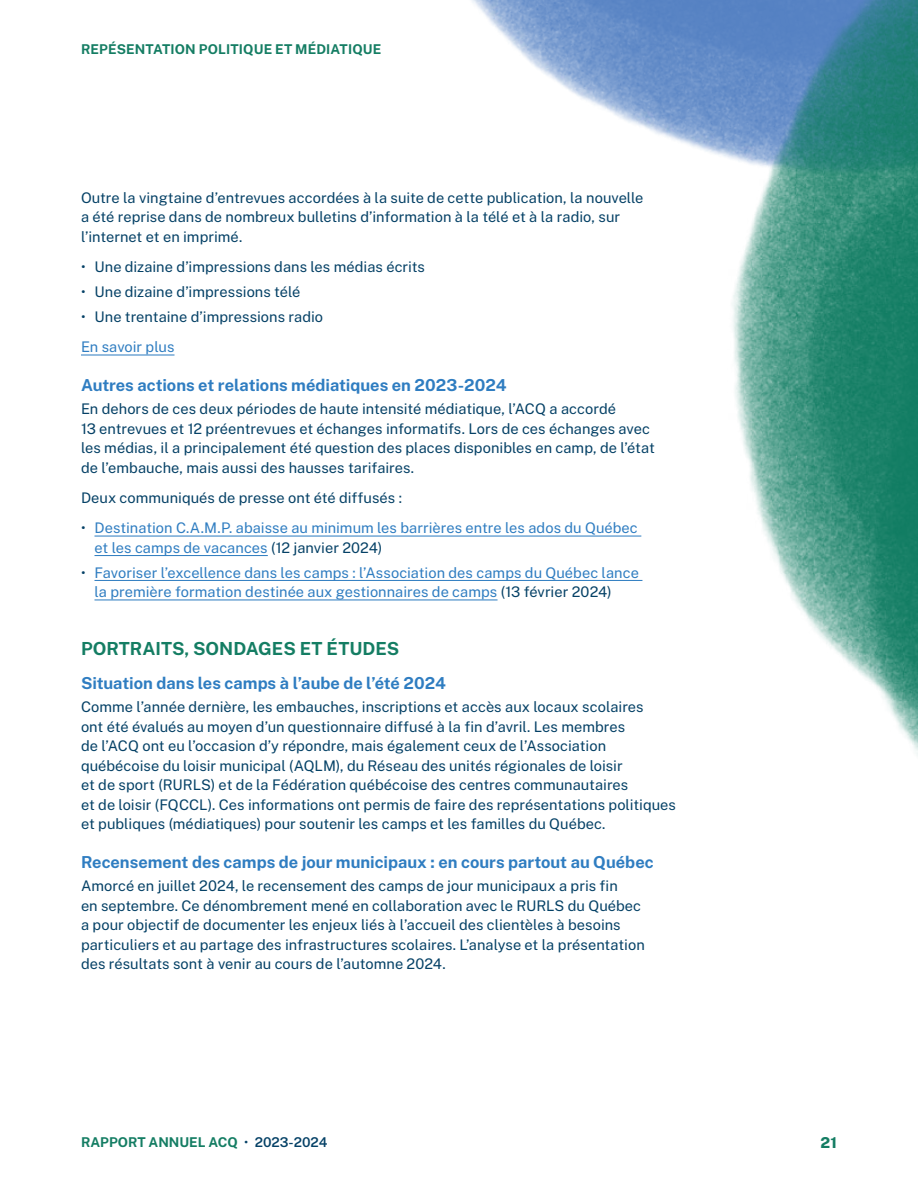
<style>
.page{position:relative;width:918px;height:1188px;background:#fff}
.page>*{position:absolute;margin:0;border:0;box-sizing:border-box;transform-origin:0 0}
.t1{font:700 18px "Public Sans";color:#147d63}
.t2{font:700 16.5px "Public Sans";color:#2f7dc1}
.t3{font:800 15px "Public Sans";color:#147d63}
.TXT___courant{font:14.7px/19.5px "Public Sans";color:#054166}
.TXT___Courant___Liste_puces{font:14.7px/19.5px "Public Sans";color:#2f7dc1}
.TXT___Courant___Liste_puces-2{font:14.7px "Public Sans";color:#054166}
.TXT___courant-2{font:14.7px "Public Sans";letter-spacing:-.005em;color:#2f7dc1}
.TXT___courant-3{font:700 13.5px "Public Sans";letter-spacing:.005em;color:#147d63}
.s1{color:#054166}
.s2{font-weight:400;color:#054166}
.s3{font-weight:600;color:#054166}
</style>
<div class="page">
<hr style="left:81px;top:354px;width:94px;height:2px;background:#2f7dc1">
<hr style="left:94px;top:536px;width:547px;height:1px;background:#2f7dc1">
<hr style="left:94px;top:555px;width:174px;height:1px;background:#2f7dc1">
<hr style="left:94px;top:580px;width:548px;height:1px;background:#2f7dc1">
<hr style="left:94px;top:599px;width:404px;height:1px;background:#2f7dc1">
<img style="left:472px;top:0;width:210px;height:143px">
<img style="left:682px;top:0;width:236px;height:756px">
<p class="TXT___courant-3" style="left:81px;top:39px;width:302px">REPÉSENTATION POLITIQUE ET MÉDIATIQUE</p>
<p class="TXT___courant" style="left:81px;top:187px;width:564px">Outre la vingtaine d’entrevues accordées à la suite de cette publication, la nouvelle a été reprise dans de nombreux bulletins d’information à la télé et à la radio, sur l’internet et en imprimé.</p>
<p class="TXT___Courant___Liste_puces-2" style="left:81px;top:256px;width:346px">• Une dizaine d’impressions dans les médias écrits</p>
<p class="TXT___Courant___Liste_puces-2" style="left:81px;top:281px;width:221px">• Une dizaine d’impressions télé</p>
<p class="TXT___Courant___Liste_puces-2" style="left:81px;top:306px;width:244px">• Une trentaine d’impressions radio</p>
<p class="TXT___courant-2" style="left:81px;top:336px;width:95px">En savoir plus</p>
<h3 class="t2" style="left:81px;top:373px;width:427px">Autres actions et relations médiatiques en 2023-2024</h3>
<p class="TXT___courant" style="left:81px;top:398px;width:575px">En dehors de ces deux périodes de haute intensité médiatique, l’ACQ a accordé<br>13 entrevues et 12 préentrevues et échanges informatifs. Lors de ces échanges avec les médias, il a principalement été question des places disponibles en camp, de l’état de l’embauche, mais aussi des hausses tarifaires.</p>
<p class="TXT___courant" style="left:81px;top:487px;width:322px">Deux communiqués de presse ont été diffusés :</p>
<p class="TXT___Courant___Liste_puces" style="left:94px;top:517px;width:545px;text-indent:-14px"><span class="s1">•</span> Destination C.A.M.P. abaisse au minimum les barrières entre les ados du Québec et les camps de vacances <span class="s1">(12 janvier 2024)</span></p>
<p class="TXT___Courant___Liste_puces" style="left:94px;top:562px;width:546px;text-indent:-14px"><span class="s1">•</span> Favoriser l’excellence dans les camps : l’Association des camps du Québec lance la première formation destinée aux gestionnaires de camps <span class="s1">(13 février 2024)</span></p>
<h2 class="t1" style="left:81px;top:635px;width:320px">PORTRAITS, SONDAGES ET ÉTUDES</h2>
<h3 class="t2" style="left:81px;top:671px;width:366px">Situation dans les camps à l’aube de l’été 2024</h3>
<p class="TXT___courant" style="left:81px;top:696px;width:597px">Comme l’année dernière, les embauches, inscriptions et accès aux locaux scolaires<br>ont été évalués au moyen d’un questionnaire diffusé à la fin d’avril. Les membres<br>de l’ACQ ont eu l’occasion d’y répondre, mais également ceux de l’Association québécoise du loisir municipal (AQLM), du Réseau des unités régionales de loisir<br>et de sport (RURLS) et de la Fédération québécoise des centres communautaires<br>et de loisir (FQCCL). Ces informations ont permis de faire des représentations politiques et publiques (médiatiques) pour soutenir les camps et les familles du Québec.</p>
<h3 class="t2" style="left:81px;top:850px;width:574px">Recensement des camps de jour municipaux : en cours partout au Québec</h3>
<p class="TXT___courant" style="left:81px;top:875px;width:565px">Amorcé en juillet 2024, le recensement des camps de jour municipaux a pris fin<br>en septembre. Ce dénombrement mené en collaboration avec le RURLS du Québec a pour objectif de documenter les enjeux liés à l’accueil des clientèles à besoins particuliers et au partage des infrastructures scolaires. L’analyse et la présentation des résultats sont à venir au cours de l’automne 2024.</p>
<p class="TXT___courant-3" style="left:81px;top:1132px;width:248px">RAPPORT ANNUEL ACQ <span class="s2">•</span> <span class="s3">2023-2024</span></p>
<p class="t3" style="left:821px;top:1132px;width:18px">21</p>
</div>
